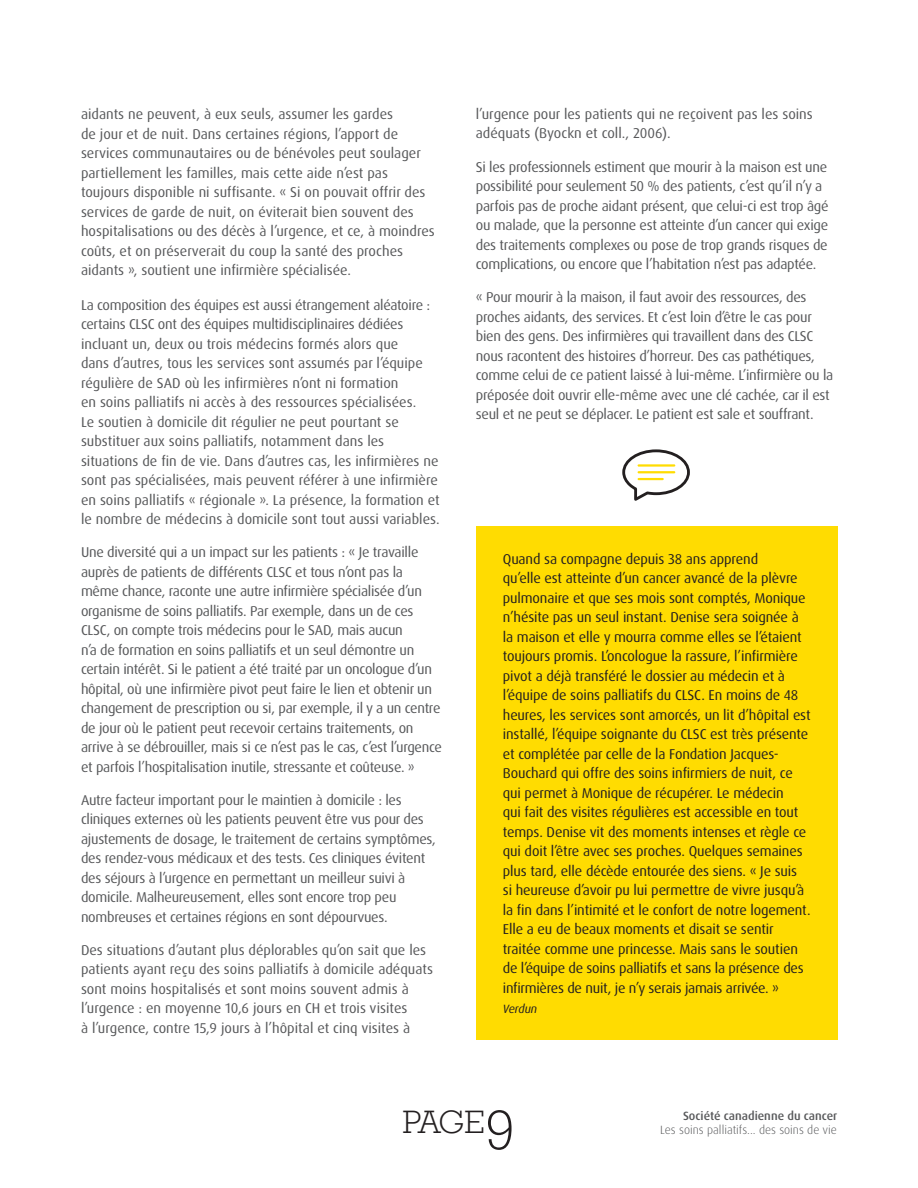
<style>
.page{position:relative;width:918px;height:1188px;background:#fff}
.page>*{position:absolute;margin:0;border:0;box-sizing:border-box;transform-origin:0 0}
.t1{font:300 33.3px "Rockwell";color:#231f20}
.t2{font:14.25px/19.5px "Dax OT";letter-spacing:-.02em;color:#57585a}
.t3{font:14.25px/19.5px "Dax OT";color:#57585a}
.t4{font:14.25px/19.5px "Dax OT";letter-spacing:-.01em;color:#231f20}
.t5{font:300 12px "Dax OT";color:#57585a}
.t6{font:500 12px "Dax OT";color:#57585a}
.t7{font:italic 12px "Dax OT";letter-spacing:-.01em;color:#231f20}
.s1{font-size:57px}
</style>
<div class="page">
<div style="left:476px;top:526px;width:362px;height:514px;background:#ffdc01"></div>
<svg style="left:622px;top:449px;width:68px;height:52px"></svg>
<hr style="left:639px;top:464px;width:35px;height:3px;background:#ffdc01">
<hr style="left:639px;top:471px;width:35px;height:2px;background:#ffdc01">
<hr style="left:639px;top:478px;width:24px;height:2px;background:#ffdc01">
<p class="t3" style="left:81px;top:105px;width:355px">aidants ne peuvent, à eux seuls, assumer les gardes<br>de jour et de nuit. Dans certaines régions, l’apport de services communautaires ou de bénévoles peut soulager partiellement les familles, mais cette aide n’est pas toujours disponible ni suffisante. « Si on pouvait offrir des services de garde de nuit, on éviterait bien souvent des hospitalisations ou des décès à l’urgence, et ce, à moindres coûts, et on préserverait du coup la santé des proches aidants », soutient une infirmière spécialisée.</p>
<p class="t3" style="left:81px;top:295px;width:360px">La composition des équipes est aussi étrangement aléatoire : certains CLSC ont des équipes multidisciplinaires dédiées incluant un, deux ou trois médecins formés alors que<br>dans d’autres, tous les services sont assumés par l’équipe régulière de SAD où les infirmières n’ont ni formation<br>en soins palliatifs ni accès à des ressources spécialisées.<br>Le soutien à domicile dit régulier ne peut pourtant se substituer aux soins palliatifs, notamment dans les situations de fin de vie. Dans d’autres cas, les infirmières ne sont pas spécialisées, mais peuvent référer à une infirmière en soins palliatifs « régionale ». La présence, la formation et le nombre de médecins à domicile sont tout aussi variables.</p>
<p class="t2" style="left:81px;top:543px;width:363px">Une diversité qui a un impact sur les patients : « Je travaille auprès de patients de différents CLSC et tous n’ont pas la même chance, raconte une autre infirmière spécialisée d’un organisme de soins palliatifs. Par exemple, dans un de ces CLSC, on compte trois médecins pour le SAD, mais aucun<br>n’a de formation en soins palliatifs et un seul démontre un certain intérêt. Si le patient a été traité par un oncologue d’un hôpital, où une infirmière pivot peut faire le lien et obtenir un changement de prescription ou si, par exemple, il y a un centre de jour où le patient peut recevoir certains traitements, on arrive à se débrouiller, mais si ce n’est pas le cas, c’est l’urgence et parfois l’hospitalisation inutile, stressante et coûteuse. »</p>
<p class="t2" style="left:81px;top:790px;width:356px">Autre facteur important pour le maintien à domicile : les cliniques externes où les patients peuvent être vus pour des ajustements de dosage, le traitement de certains symptômes, des rendez-vous médicaux et des tests. Ces cliniques évitent des séjours à l’urgence en permettant un meilleur suivi à domicile. Malheureusement, elles sont encore trop peu nombreuses et certaines régions en sont dépourvues.</p>
<p class="t3" style="left:81px;top:940px;width:353px">Des situations d’autant plus déplorables qu’on sait que les patients ayant reçu des soins palliatifs à domicile adéquats sont moins hospitalisés et sont moins souvent admis à l’urgence : en moyenne 10,6 jours en CH et trois visites<br>à l’urgence, contre 15,9 jours à l’hôpital et cinq visites à</p>
<p class="t3" style="left:476px;top:104px;width:338px">l’urgence pour les patients qui ne reçoivent pas les soins adéquats (Byockn et coll., 2006).</p>
<p class="t2" style="left:476px;top:157px;width:354px">Si les professionnels estiment que mourir à la maison est une possibilité pour seulement 50 % des patients, c’est qu’il n’y a parfois pas de proche aidant présent, que celui-ci est trop âgé ou malade, que la personne est atteinte d’un cancer qui exige des traitements complexes ou pose de trop grands risques de complications, ou encore que l’habitation n’est pas adaptée.</p>
<p class="t2" style="left:476px;top:288px;width:359px">« Pour mourir à la maison, il faut avoir des ressources, des proches aidants, des services. Et c’est loin d’être le cas pour bien des gens. Des infirmières qui travaillent dans des CLSC nous racontent des histoires d’horreur. Des cas pathétiques, comme celui de ce patient laissé à lui-même. L’infirmière ou la préposée doit ouvrir elle-même avec une clé cachée, car il est seul et ne peut se déplacer. Le patient est sale et souffrant.</p>
<p class="t4" style="left:503px;top:549px;width:309px">Quand sa compagne depuis 38 ans apprend<br>qu’elle est atteinte d’un cancer avancé de la plèvre pulmonaire et que ses mois sont comptés, Monique n’hésite pas un seul instant. Denise sera soignée à la maison et elle y mourra comme elles se l’étaient toujours promis. L’oncologue la rassure, l’infirmière pivot a déjà transféré le dossier au médecin et à l’équipe de soins palliatifs du CLSC. En moins de 48 heures, les services sont amorcés, un lit d’hôpital est installé, l’équipe soignante du CLSC est très présente et complétée par celle de la Fondation Jacques-Bouchard qui offre des soins infirmiers de nuit, ce qui permet à Monique de récupérer. Le médecin<br>qui fait des visites régulières est accessible en tout temps. Denise vit des moments intenses et règle ce qui doit l’être avec ses proches. Quelques semaines plus tard, elle décède entourée des siens. « Je suis<br>si heureuse d’avoir pu lui permettre de vivre jusqu’à la fin dans l’intimité et le confort de notre logement.<br>Elle a eu de beaux moments et disait se sentir traitée comme une princesse. Mais sans le soutien de l’équipe de soins palliatifs et sans la présence des infirmières de nuit, je n’y serais jamais arrivée. »</p>
<p class="t7" style="left:503px;top:1001px;width:36px">Verdun</p>
<h1 class="t1" style="left:403px;top:1097px;width:114px">PAGE<span class="s1">9</span></h1>
<p class="t6" style="left:683px;top:1108px;width:156px">Société canadienne du cancer</p>
<p class="t5" style="left:660px;top:1122px;width:178px">Les soins palliatifs... des soins de vie</p>
</div>
